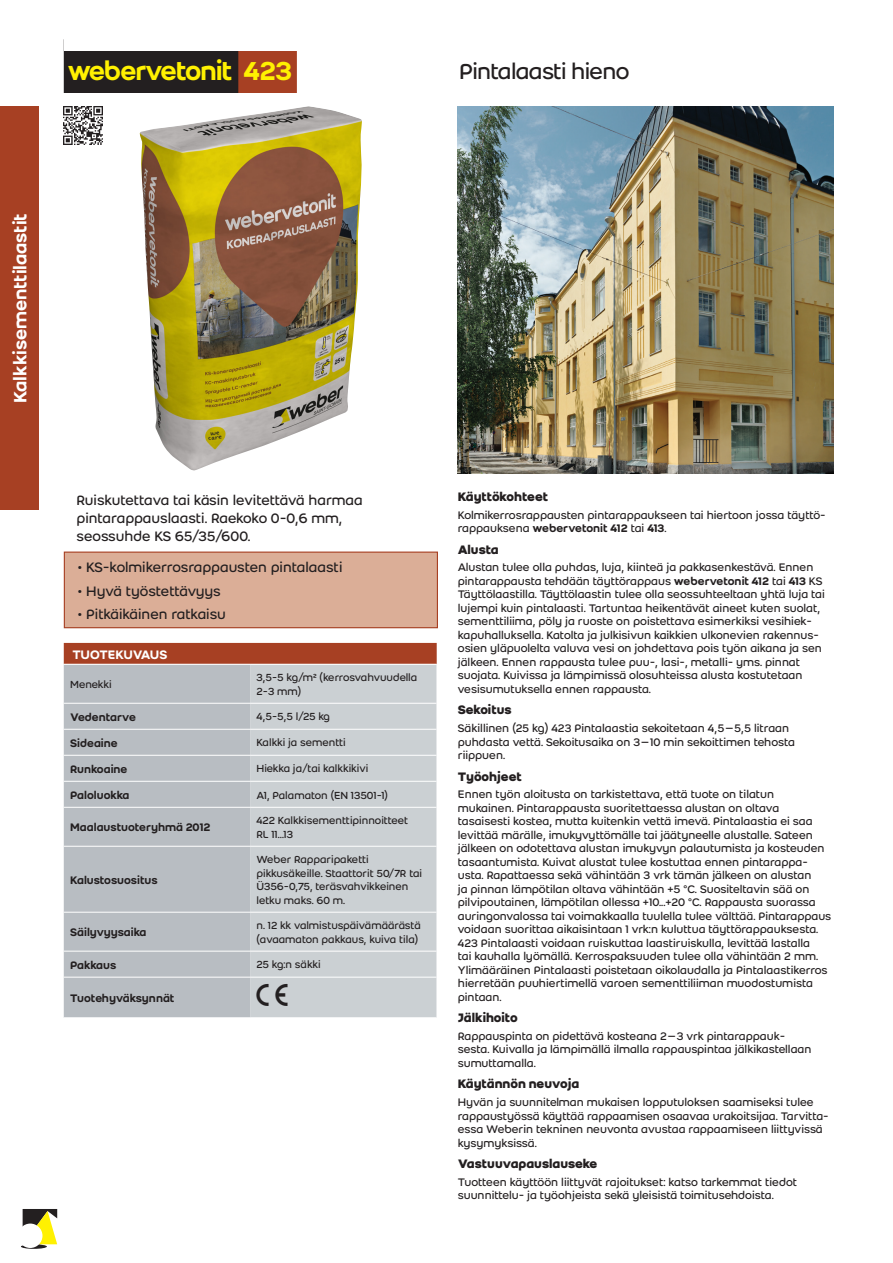
<style>
.page{position:relative;width:893px;height:1263px;background:#fff}
.page>*{position:absolute;margin:0;border:0;box-sizing:border-box;transform-origin:0 0}
.PRODUKTNAMM{font:28.5px "Weber Name";color:#fff101}
.P_Product_definition{font:24px "Weber";letter-spacing:-.03em;color:#231f20}
.P_Category_header{font:500 19.5px "Weber";letter-spacing:-.005em;color:#fff}
.P_Productinfo_box_ab{font:15px/18px "Weber";color:#231f20}
.P_Tuoteseloste_heade{font:700 13.5px "Weber";color:#231f20}
.PARAGRAPH_TITLE_TABL{font:500 13.5px "Weber";letter-spacing:-.02em;color:#fff}
.P_tuoteseloste_body{font:12px/13.5px "Weber";color:#231f20}
.TABLE_CONTENT_TEXT_B{font:500 12px "Weber";color:#231f20}
.TABLE_CONTENT_TEXT{font:11.25px/13.5px "Weber";color:#231f20}
.s1{font-family:"Weber Name Left"}
.s2{font-family:"Weber Name Right"}
.s3{font-weight:500}
</style>
<div class="page">
<img style="left:140px;top:106px;width:222px;height:364px">
<div style="left:0;top:106px;width:39px;height:404px;background:#a74023"></div>
<svg style="left:23px;top:1209px;width:34px;height:35px"></svg>
<svg style="left:21px;top:1244px;width:26px;height:5px"></svg>
<div style="left:18px;top:1223px;width:24px;height:25px;background:#fff;border-radius:50%"></div>
<div style="left:68px;top:40px;width:170px;height:60px;background:#231f20"></div>
<div style="left:238px;top:40px;width:59px;height:60px;background:#a74023"></div>
<div style="left:64px;top:93px;width:765px;height:9px;background:#fff"></div>
<div style="left:64px;top:30px;width:769px;height:21px;background:#fff"></div>
<img style="left:458px;top:106px;width:375px;height:367px">
<div style="left:64px;top:643px;width:373px;height:21px;background:#a74023"></div>
<div style="left:64px;top:665px;width:186px;height:352px;background:#b8bdc2"></div>
<div style="left:250px;top:665px;width:186px;height:352px;background:#cbd0d3"></div>
<hr style="left:64px;top:703px;width:186px;height:1px;background:#fff">
<hr style="left:250px;top:703px;width:186px;height:1px;background:#fff">
<hr style="left:64px;top:729px;width:186px;height:1px;background:#fff">
<hr style="left:250px;top:729px;width:186px;height:1px;background:#fff">
<hr style="left:64px;top:755px;width:186px;height:1px;background:#fff">
<hr style="left:250px;top:755px;width:186px;height:1px;background:#fff">
<hr style="left:64px;top:781px;width:186px;height:1px;background:#fff">
<hr style="left:250px;top:781px;width:186px;height:1px;background:#fff">
<hr style="left:64px;top:807px;width:186px;height:1px;background:#fff">
<hr style="left:250px;top:807px;width:186px;height:1px;background:#fff">
<hr style="left:64px;top:846px;width:186px;height:1px;background:#fff">
<hr style="left:250px;top:846px;width:186px;height:1px;background:#fff">
<hr style="left:64px;top:912px;width:186px;height:1px;background:#fff">
<hr style="left:250px;top:912px;width:186px;height:1px;background:#fff">
<hr style="left:64px;top:951px;width:186px;height:1px;background:#fff">
<hr style="left:250px;top:951px;width:186px;height:1px;background:#fff">
<hr style="left:64px;top:977px;width:186px;height:1px;background:#fff">
<hr style="left:250px;top:977px;width:186px;height:1px;background:#fff">
<div style="left:64px;top:552px;width:373px;height:76px;background:#dbae97"></div>
<div style="left:64px;top:551px;width:374px;height:77px;border:1px solid #a74023"></div>
<img style="left:64px;top:106px;width:38px;height:39px">
<svg style="left:257px;top:984px;width:32px;height:23px"></svg>
<p class="PRODUKTNAMM" style="left:68px;top:54px;width:230px">webervetonit <span class="s1">4</span>2<span class="s2">3</span></p>
<p class="P_Product_definition" style="left:459px;top:58px;width:172px">Pintalaasti hieno</p>
<p class="P_Category_header" style="left:9px;top:403px;width:192px;rotate:-90deg">Kalkkisementtilaastit</p>
<p class="P_Productinfo_box_ab" style="left:77px;top:491px;width:288px">Ruiskutettava tai käsin levitettävä harmaa pintarappauslaasti. Raekoko 0-0,6 mm, seossuhde KS 65/35/600.</p>
<p class="P_Productinfo_box_ab" style="left:78px;top:559px;width:266px">• KS-kolmikerrosrappausten pintalaasti</p>
<p class="P_Productinfo_box_ab" style="left:78px;top:582px;width:145px">• Hyvä työstettävyys</p>
<p class="P_Productinfo_box_ab" style="left:78px;top:605px;width:150px">• Pitkäikäinen ratkaisu</p>
<p class="PARAGRAPH_TITLE_TABL" style="left:72px;top:646px;width:97px">TUOTEKUVAUS</p>
<p class="TABLE_CONTENT_TEXT" style="left:70px;top:678px;width:43px">Menekki</p>
<p class="TABLE_CONTENT_TEXT" style="left:256px;top:671px;width:162px">3,5-5 kg/m² (kerrosvahvuudella<br>2-3 mm)</p>
<p class="TABLE_CONTENT_TEXT_B" style="left:70px;top:710px;width:67px">Vedentarve</p>
<p class="TABLE_CONTENT_TEXT" style="left:256px;top:710px;width:75px">4,5-5,5 l/25 kg</p>
<p class="TABLE_CONTENT_TEXT_B" style="left:70px;top:736px;width:49px">Sideaine</p>
<p class="TABLE_CONTENT_TEXT" style="left:256px;top:736px;width:91px">Kalkki ja sementti</p>
<p class="TABLE_CONTENT_TEXT_B" style="left:70px;top:762px;width:59px">Runkoaine</p>
<p class="TABLE_CONTENT_TEXT" style="left:256px;top:762px;width:113px">Hiekka ja/tai kalkkikivi</p>
<p class="TABLE_CONTENT_TEXT_B" style="left:70px;top:788px;width:61px">Paloluokka</p>
<p class="TABLE_CONTENT_TEXT" style="left:256px;top:788px;width:133px">A1, Palamaton (EN 13501-1)</p>
<p class="TABLE_CONTENT_TEXT_B" style="left:70px;top:820px;width:142px">Maalaustuoteryhmä 2012</p>
<p class="TABLE_CONTENT_TEXT" style="left:256px;top:814px;width:153px">422 Kalkkisementtipinnoitteet<br>RL 11…13</p>
<p class="TABLE_CONTENT_TEXT_B" style="left:70px;top:873px;width:89px">Kalustosuositus</p>
<p class="TABLE_CONTENT_TEXT" style="left:256px;top:853px;width:167px">Weber Rapparipaketti pikkusäkeille. Staattorit 50/7R tai<br>Ü356-0,75, teräsvahvikkeinen letku maks. 60 m.</p>
<p class="TABLE_CONTENT_TEXT_B" style="left:70px;top:925px;width:78px">Säilyvyysaika</p>
<p class="TABLE_CONTENT_TEXT" style="left:256px;top:919px;width:166px">n. 12 kk valmistuspäivämäärästä (avaamaton pakkaus, kuiva tila)</p>
<p class="TABLE_CONTENT_TEXT_B" style="left:70px;top:958px;width:48px">Pakkaus</p>
<p class="TABLE_CONTENT_TEXT" style="left:256px;top:958px;width:66px">25 kg:n säkki</p>
<p class="TABLE_CONTENT_TEXT_B" style="left:70px;top:991px;width:106px">Tuotehyväksynnät</p>
<p class="P_Tuoteseloste_heade" style="left:458px;top:488px;width:92px">Käyttökohteet</p>
<p class="P_tuoteseloste_body" style="left:458px;top:508px;width:369px">Kolmikerrosrappausten pintarappaukseen tai hiertoon jossa täyttö&shy;rappauksena <span class="s3">webervetonit 412</span> tai <span class="s3">413</span>.</p>
<p class="P_Tuoteseloste_heade" style="left:458px;top:541px;width:42px">Alusta</p>
<p class="P_tuoteseloste_body" style="left:458px;top:561px;width:369px">Alustan tulee olla puhdas, luja, kiinteä ja pakkasenkestävä. Ennen pintarappausta tehdään täyttörappaus <span class="s3">webervetonit 412</span> tai <span class="s3">413</span> KS Täyttölaastilla. Täyttölaastin tulee olla seossuhteeltaan yhtä luja tai lujempi kuin pintalaasti. Tartuntaa heikentävät aineet kuten suolat, sementtiliima, pöly ja ruoste on poistettava esimerkiksi vesihiek&shy;kapuhalluksella. Katolta ja julkisivun kaikkien ulkonevien rakennus&shy;osien yläpuolelta valuva vesi on johdettava pois työn aikana ja sen jälkeen. Ennen rappausta tulee puu-, lasi-, metalli- yms. pinnat suojata. Kuivissa ja lämpimissä olosuhteissa alusta kostutetaan vesisumutuksella ennen rappausta.</p>
<p class="P_Tuoteseloste_heade" style="left:458px;top:702px;width:55px">Sekoitus</p>
<p class="P_tuoteseloste_body" style="left:458px;top:721px;width:339px">Säkillinen (25 kg) 423 Pintalaastia sekoitetaan 4,5-5,5 litraan puhdasta vettä. Sekoitusaika on 3-10 min sekoittimen tehosta riippuen.</p>
<p class="P_Tuoteseloste_heade" style="left:458px;top:768px;width:66px">Työohjeet</p>
<p class="P_tuoteseloste_body" style="left:458px;top:788px;width:375px">Ennen työn aloitusta on tarkistettava, että tuote on tilatun mukainen. Pintarappausta suoritettaessa alustan on oltava tasaisesti kostea, mutta kuitenkin vettä imevä. Pintalaastia ei saa levittää märälle, imukyvyttömälle tai jäätyneelle alustalle. Sateen jälkeen on odotettava alustan imukyvyn palautumista ja kosteuden tasaantumista. Kuivat alustat tulee kostuttaa ennen pintarappa&shy;usta. Rapattaessa sekä vähintään 3 vrk tämän jälkeen on alustan<br>ja pinnan lämpötilan oltava vähintään +5 °C. Suositeltavin sää on pilvipoutainen, lämpötilan ollessa +10...+20 °C. Rappausta suorassa auringonvalossa tai voimakkaalla tuulella tulee välttää. Pintarappaus voidaan suorittaa aikaisintaan 1 vrk:n kuluttua täyttörappauksesta.<br>423 Pintalaasti voidaan ruiskuttaa laastiruiskulla, levittää lastalla<br>tai kauhalla lyömällä. Kerrospaksuuden tulee olla vähintään 2 mm.<br>Ylimääräinen Pintalaasti poistetaan oikolaudalla ja Pintalaastikerros hierretään puuhiertimellä varoen sementtiliiman muodostumista pintaan.</p>
<p class="P_Tuoteseloste_heade" style="left:458px;top:1009px;width:61px">Jälkihoito</p>
<p class="P_tuoteseloste_body" style="left:458px;top:1029px;width:355px">Rappauspinta on pidettävä kosteana 2-3 vrk pintarappauk&shy;sesta. Kuivalla ja lämpimällä ilmalla rappauspintaa jälkikastellaan sumuttamalla.</p>
<p class="P_Tuoteseloste_heade" style="left:458px;top:1076px;width:123px">Käytännön neuvoja</p>
<p class="P_tuoteseloste_body" style="left:458px;top:1095px;width:372px">Hyvän ja suunnitelman mukaisen lopputuloksen saamiseksi tulee rappaustyössä käyttää rappaamisen osaavaa urakoitsijaa. Tarvitta&shy;essa Weberin tekninen neuvonta avustaa rappaamiseen liittyvissä kysymyksissä.</p>
<p class="P_Tuoteseloste_heade" style="left:458px;top:1155px;width:141px">Vastuuvapauslauseke</p>
<p class="P_tuoteseloste_body" style="left:458px;top:1175px;width:341px">Tuotteen käyttöön liittyvät rajoitukset: katso tarkemmat tiedot suunnittelu- ja työohjeista sekä yleisistä toimitusehdoista.</p>
</div>
